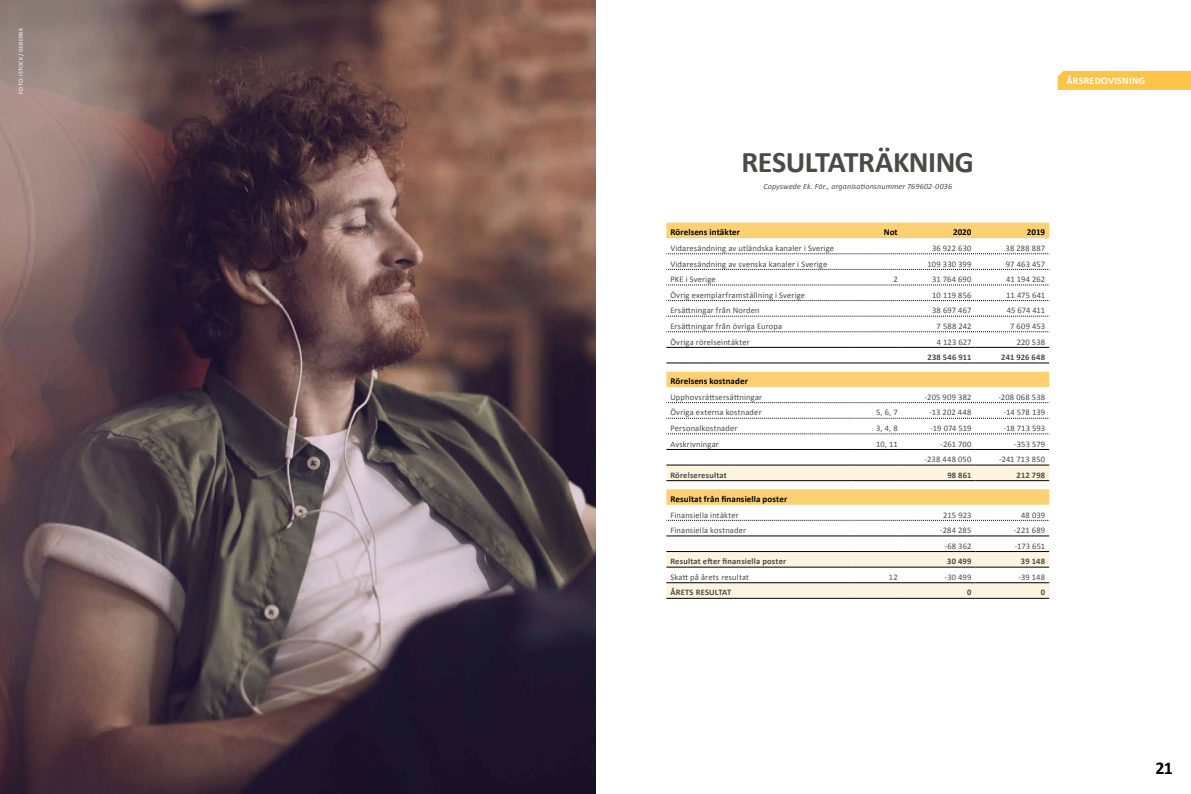
<style>
.page{position:relative;width:1191px;height:794px;background:#fff}
.page>*{position:absolute;margin:0;border:0;box-sizing:border-box;transform-origin:0 0}
.t1{font:700 30px "Calibri";letter-spacing:-.015em;color:#4a4a49}
.t2{font:700 18px "Calibri";color:#000}
.t3{font:700 10px "Calibri";letter-spacing:.025em;color:#fff}
.t4{font:700 9px "Calibri";letter-spacing:.01em;color:#000}
.t5{font:8.5px "Calibri";letter-spacing:.02em;color:#4a4a49}
.t6{font:700 8.5px "Calibri";letter-spacing:.02em;color:#4a4a49}
.t7{font:italic 8px "Calibri";letter-spacing:.015em;color:#4a4a49}
.t8{font:6px "Calibri";letter-spacing:.045em;color:#fff}
</style>
<div class="page">
<svg style="left:666px;top:223px;width:383px;height:140px"></svg>
<svg style="left:666px;top:371px;width:383px;height:94px"></svg>
<svg style="left:666px;top:466px;width:383px;height:132px"></svg>
<hr style="left:666px;top:480px;width:186px;height:1px;background:#000">
<hr style="left:852px;top:480px;width:49px;height:1px;background:#000">
<hr style="left:901px;top:480px;width:74px;height:1px;background:#000">
<hr style="left:975px;top:480px;width:74px;height:1px;background:#000">
<hr style="left:666px;top:582px;width:186px;height:1px;background:#000">
<hr style="left:852px;top:582px;width:49px;height:1px;background:#000">
<hr style="left:901px;top:582px;width:74px;height:1px;background:#000">
<hr style="left:975px;top:582px;width:74px;height:1px;background:#000">
<hr style="left:666px;top:598px;width:186px;height:1px;background:#000">
<hr style="left:852px;top:598px;width:49px;height:1px;background:#000">
<hr style="left:901px;top:598px;width:74px;height:1px;background:#000">
<hr style="left:975px;top:598px;width:74px;height:1px;background:#000">
<svg style="left:666px;top:254px;width:383px;height:1px"></svg>
<svg style="left:666px;top:269px;width:383px;height:1px"></svg>
<svg style="left:666px;top:285px;width:383px;height:1px"></svg>
<svg style="left:666px;top:300px;width:383px;height:1px"></svg>
<svg style="left:666px;top:316px;width:383px;height:1px"></svg>
<svg style="left:666px;top:331px;width:383px;height:1px"></svg>
<hr style="left:666px;top:347px;width:186px;height:1px;background:#000">
<hr style="left:852px;top:347px;width:49px;height:1px;background:#000">
<hr style="left:901px;top:347px;width:74px;height:1px;background:#000">
<hr style="left:975px;top:347px;width:74px;height:1px;background:#000">
<hr style="left:666px;top:363px;width:186px;height:1px;background:#000">
<hr style="left:852px;top:363px;width:49px;height:1px;background:#000">
<hr style="left:901px;top:363px;width:74px;height:1px;background:#000">
<hr style="left:975px;top:363px;width:74px;height:1px;background:#000">
<svg style="left:666px;top:402px;width:383px;height:1px"></svg>
<svg style="left:666px;top:418px;width:383px;height:1px"></svg>
<svg style="left:666px;top:434px;width:383px;height:1px"></svg>
<svg style="left:666px;top:520px;width:383px;height:1px"></svg>
<hr style="left:666px;top:567px;width:186px;height:1px;background:#000">
<hr style="left:852px;top:567px;width:49px;height:1px;background:#000">
<hr style="left:901px;top:567px;width:74px;height:1px;background:#000">
<hr style="left:975px;top:567px;width:74px;height:1px;background:#000">
<hr style="left:666px;top:449px;width:186px;height:1px;background:#000">
<hr style="left:852px;top:449px;width:49px;height:1px;background:#000">
<hr style="left:901px;top:449px;width:74px;height:1px;background:#000">
<hr style="left:975px;top:449px;width:74px;height:1px;background:#000">
<hr style="left:666px;top:465px;width:186px;height:1px;background:#000">
<hr style="left:852px;top:465px;width:49px;height:1px;background:#000">
<hr style="left:901px;top:465px;width:74px;height:1px;background:#000">
<hr style="left:975px;top:465px;width:74px;height:1px;background:#000">
<hr style="left:666px;top:536px;width:186px;height:1px;background:#000">
<hr style="left:852px;top:536px;width:49px;height:1px;background:#000">
<hr style="left:901px;top:536px;width:74px;height:1px;background:#000">
<hr style="left:975px;top:536px;width:74px;height:1px;background:#000">
<hr style="left:666px;top:551px;width:186px;height:1px;background:#000">
<hr style="left:852px;top:551px;width:49px;height:1px;background:#000">
<hr style="left:901px;top:551px;width:74px;height:1px;background:#000">
<hr style="left:975px;top:551px;width:74px;height:1px;background:#000">
<div style="left:1057px;top:71px;width:134px;height:19px;background:#fcc449"></div>
<img style="left:0;top:0;width:595px;height:794px">
<p class="t8" style="left:17px;top:94px;width:67px;rotate:-90deg">FOTO: ISTOCK / GEBER86</p>
<p class="t3" style="left:1066px;top:74px;width:80px">ÅRSREDOVISNING</p>
<h1 class="t1" style="left:741px;top:141px;width:234px">RESULTATRÄKNING</h1>
<p class="t7" style="left:763px;top:181px;width:190px">Copyswede Ek. För., organisationsnummer 769602-0036</p>
<p class="t4" style="left:670px;top:226px;width:71px">Rörelsens intäkter</p>
<p class="t4" style="left:883px;top:226px;width:16px">Not</p>
<p class="t4" style="left:953px;top:226px;width:20px">2020</p>
<p class="t4" style="left:1027px;top:226px;width:20px">2019</p>
<p class="t5" style="left:670px;top:242px;width:165px">Vidaresändning av utländska kanaler i Sverige</p>
<p class="t5" style="left:932px;top:242px;width:41px">36 922 630</p>
<p class="t5" style="left:1005px;top:242px;width:41px">38 288 887</p>
<p class="t5" style="left:670px;top:258px;width:158px">Vidaresändning av svenska kanaler i Sverige</p>
<p class="t5" style="left:927px;top:258px;width:45px">109 330 399</p>
<p class="t5" style="left:1006px;top:258px;width:41px">97 463 457</p>
<p class="t5" style="left:670px;top:273px;width:47px">PKE i Sverige</p>
<p class="t5" style="left:893px;top:273px;width:6px">2</p>
<p class="t5" style="left:932px;top:273px;width:41px">31 764 690</p>
<p class="t5" style="left:1006px;top:273px;width:40px">41 194 262</p>
<p class="t5" style="left:670px;top:289px;width:136px">Övrig exemplarframställning i Sverige</p>
<p class="t5" style="left:932px;top:289px;width:41px">10 119 856</p>
<p class="t5" style="left:1006px;top:289px;width:40px">11 475 641</p>
<p class="t5" style="left:670px;top:305px;width:91px">Ersättningar från Norden</p>
<p class="t5" style="left:932px;top:305px;width:41px">38 697 467</p>
<p class="t5" style="left:1006px;top:305px;width:40px">45 674 411</p>
<p class="t5" style="left:670px;top:320px;width:113px">Ersättningar från övriga Europa</p>
<p class="t5" style="left:936px;top:320px;width:36px">7 588 242</p>
<p class="t5" style="left:1010px;top:320px;width:37px">7 609 453</p>
<p class="t5" style="left:670px;top:336px;width:81px">Övriga rörelseintäkter</p>
<p class="t5" style="left:936px;top:336px;width:36px">4 123 627</p>
<p class="t5" style="left:1016px;top:336px;width:30px">220 538</p>
<p class="t6" style="left:927px;top:351px;width:45px">238 546 911</p>
<p class="t6" style="left:1001px;top:351px;width:45px">241 926 648</p>
<p class="t4" style="left:670px;top:375px;width:79px">Rörelsens kostnader</p>
<p class="t5" style="left:670px;top:391px;width:93px">Upphovsrättsersättningar</p>
<p class="t5" style="left:924px;top:391px;width:48px">-205 909 382</p>
<p class="t5" style="left:998px;top:391px;width:48px">-208 068 538</p>
<p class="t5" style="left:670px;top:407px;width:93px">Övriga externa kostnader</p>
<p class="t5" style="left:876px;top:407px;width:23px">5, 6, 7</p>
<p class="t5" style="left:929px;top:407px;width:44px">-13 202 448</p>
<p class="t5" style="left:1003px;top:407px;width:43px">-14 578 139</p>
<p class="t5" style="left:670px;top:422px;width:69px">Personalkostnader</p>
<p class="t5" style="left:876px;top:422px;width:23px">3, 4, 8</p>
<p class="t5" style="left:930px;top:422px;width:42px">-19 074 519</p>
<p class="t5" style="left:1003px;top:422px;width:43px">-18 713 593</p>
<p class="t5" style="left:670px;top:438px;width:50px">Avskrivningar</p>
<p class="t5" style="left:876px;top:438px;width:23px">10, 11</p>
<p class="t5" style="left:940px;top:438px;width:32px">-261 700</p>
<p class="t5" style="left:1014px;top:438px;width:33px">-353 579</p>
<p class="t5" style="left:924px;top:453px;width:48px">-238 448 050</p>
<p class="t5" style="left:999px;top:453px;width:47px">-241 713 850</p>
<p class="t6" style="left:670px;top:469px;width:58px">Rörelseresultat</p>
<p class="t6" style="left:947px;top:469px;width:26px">98 861</p>
<p class="t6" style="left:1016px;top:469px;width:30px">212 798</p>
<p class="t4" style="left:670px;top:492px;width:118px">Resultat från finansiella poster</p>
<p class="t5" style="left:670px;top:509px;width:70px">Finansiella intäkter</p>
<p class="t5" style="left:943px;top:509px;width:30px">215 923</p>
<p class="t5" style="left:1021px;top:509px;width:26px">48 039</p>
<p class="t5" style="left:670px;top:524px;width:77px">Finansiella kostnader</p>
<p class="t5" style="left:940px;top:524px;width:33px">-284 285</p>
<p class="t5" style="left:1014px;top:524px;width:33px">-221 689</p>
<p class="t5" style="left:944px;top:540px;width:29px">-68 362</p>
<p class="t5" style="left:1015px;top:540px;width:32px">-173 651</p>
<p class="t6" style="left:670px;top:555px;width:117px">Resultat efter finansiella poster</p>
<p class="t6" style="left:947px;top:555px;width:26px">30 499</p>
<p class="t6" style="left:1021px;top:555px;width:26px">39 148</p>
<p class="t5" style="left:670px;top:571px;width:80px">Skatt på årets resultat</p>
<p class="t5" style="left:889px;top:571px;width:10px">12</p>
<p class="t5" style="left:944px;top:571px;width:28px">-30 499</p>
<p class="t5" style="left:1018px;top:571px;width:28px">-39 148</p>
<p class="t6" style="left:670px;top:586px;width:62px">ÅRETS RESULTAT</p>
<p class="t6" style="left:967px;top:586px;width:6px">0</p>
<p class="t6" style="left:1041px;top:586px;width:6px">0</p>
<h2 class="t2" style="left:1155px;top:755px;width:19px">21</h2>
</div>
